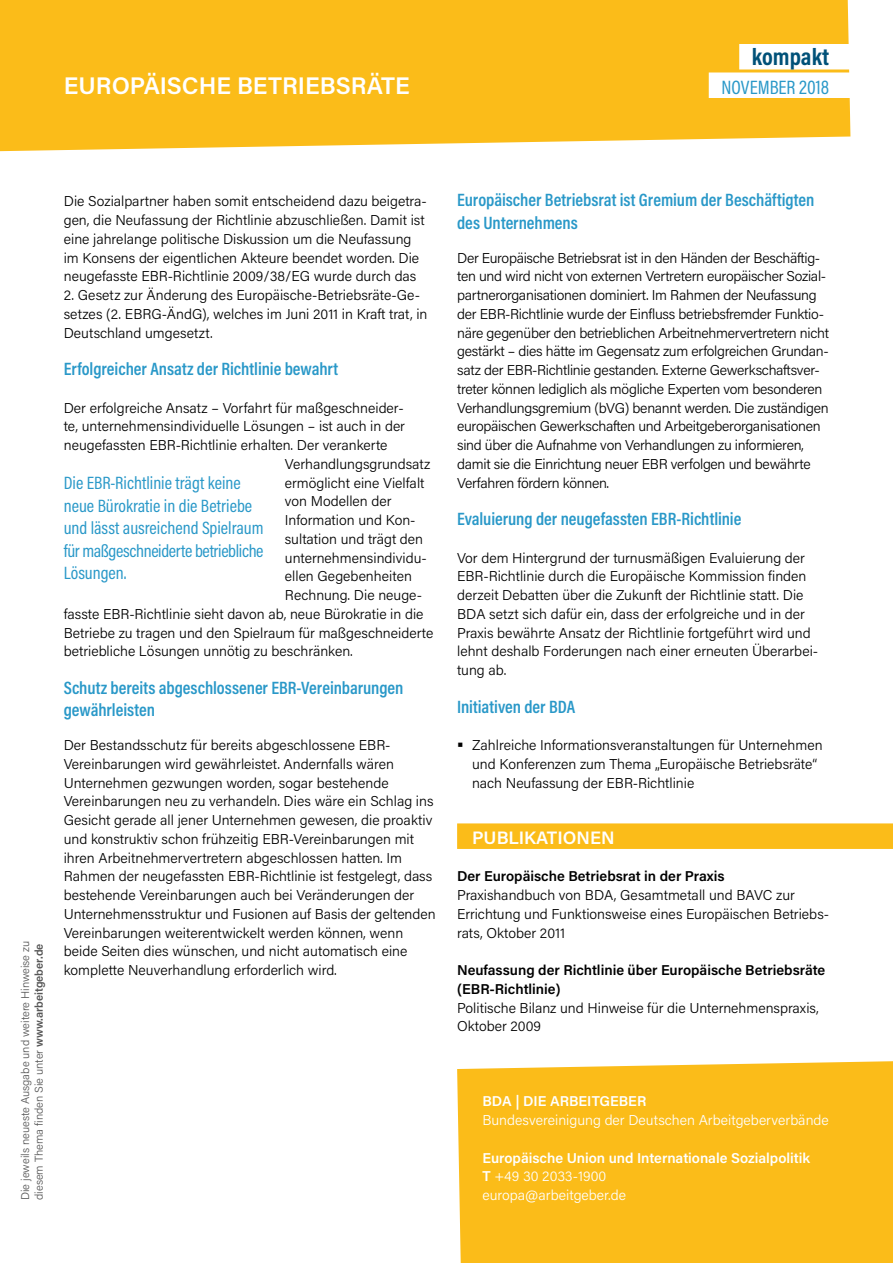
<style>
.page{position:relative;width:893px;height:1263px;background:#fff}
.page>*{position:absolute;margin:0;border:0;box-sizing:border-box;transform-origin:0 0}
._03_Headline_Rücksei{font:600 24px "Acumin Pro";color:#fff}
._01_Ausgabe{font:700 24px "Acumin Pro Cond";color:#005178}
._01_Ausgabe-2{font:19.5px "Acumin Pro Cond";color:#2998c8}
._05_Zwischenüberschr{font:600 18px/22.5px "Acumin Pro Cond";letter-spacing:-.005em;color:#2998c8}
._10_Callout{font:18px/22.5px "Acumin Pro Cond";color:#2998c8}
._08_Publikationen_Ko{font:600 18px "Acumin Pro";color:#fff}
._06_Fließtext{font:300 14.25px/18.8px "Acumin Pro";color:#000}
._06_Fließtext-2{font:300 14.25px/18.8px "Acumin Pro";letter-spacing:-.02em;color:#000}
._09_Publikationen{font:300 14.25px/18.8px "Acumin Pro";color:#000}
._09_Publikationen-2{font:600 14.25px/18.8px "Acumin Pro";color:#000}
._06_Fließtext-3{font:300 14.25px "Acumin Pro";color:#fff}
._06_Fließtext-4{font:600 14.25px "Acumin Pro";color:#fff}
.t1{font:300 11.25px "Acumin Pro";color:#565656}
.s1{font-weight:600}
</style>
<div class="page">
<div style="left:0;top:0;width:850px;height:151px;background:#fbbc19"></div>
<div style="left:457px;top:823px;width:436px;height:26px;background:#fbbc19"></div>
<div style="left:457px;top:1061px;width:436px;height:202px;background:#fbbc19"></div>
<div style="left:739px;top:44px;width:111px;height:25px;background:#fff"></div>
<div style="left:709px;top:72px;width:141px;height:26px;background:#fff"></div>
<p class="_03_Headline_Rücksei" style="left:64px;top:69px;width:347px">EUROPÄISCHE BETRIEBSRÄTE</p>
<p class="_01_Ausgabe" style="left:752px;top:41px;width:79px">kompakt</p>
<p class="_01_Ausgabe-2" style="left:721px;top:74px;width:109px">NOVEMBER 2018</p>
<p class="t1" style="left:18px;top:1200px;width:261px;rotate:-90deg">Die jeweils neueste Ausgabe und weitere Hinweise zu</p>
<p class="t1" style="left:31px;top:1200px;width:258px;rotate:-90deg">diesem Thema finden Sie unter <span class="s1">www.arbeitgeber.de</span></p>
<p class="_06_Fließtext" style="left:64px;top:191px;width:364px">Die Sozialpartner haben somit entscheidend dazu beigetra&shy;gen, die Neufassung der Richtlinie abzuschließen. Damit ist eine jahrelange politische Diskussion um die Neufassung im Konsens der eigentlichen Akteure beendet worden. Die neugefasste EBR-Richtlinie 2009/38/EG wurde durch das</p>
<p class="_06_Fließtext" style="left:64px;top:285px;width:365px">2. Gesetz zur Änderung des Europäische-Betriebsräte-Ge&shy;setzes (2. EBRG-ÄndG), welches im Juni 2011 in Kraft trat, in<br>Deutschland umgesetzt.</p>
<p class="_05_Zwischenüberschr" style="left:64px;top:357px;width:276px">Erfolgreicher Ansatz der Richtlinie bewahrt</p>
<p class="_06_Fließtext" style="left:64px;top:398px;width:342px">Der erfolgreiche Ansatz – Vorfahrt für maßgeschneider-</p>
<p class="_06_Fließtext" style="left:64px;top:416px;width:343px">te, unternehmensindividuelle Lösungen – ist auch in der</p>
<p class="_06_Fließtext" style="left:64px;top:435px;width:325px">neugefassten EBR-Richtlinie erhalten. Der verankerte</p>
<p class="_06_Fließtext" style="left:285px;top:454px;width:147px">Verhandlungsgrundsatz</p>
<p class="_06_Fließtext" style="left:285px;top:473px;width:141px">ermöglicht eine Vielfalt</p>
<p class="_06_Fließtext" style="left:285px;top:491px;width:108px">von Modellen der</p>
<p class="_06_Fließtext" style="left:285px;top:510px;width:132px">Information und Kon-</p>
<p class="_06_Fließtext" style="left:285px;top:529px;width:140px">sultation und trägt den</p>
<p class="_06_Fließtext" style="left:285px;top:548px;width:143px">unternehmensindividu-</p>
<p class="_06_Fließtext" style="left:285px;top:566px;width:129px">ellen Gegebenheiten</p>
<p class="_06_Fließtext" style="left:285px;top:585px;width:139px">Rechnung. Die neuge-</p>
<p class="_06_Fließtext" style="left:64px;top:604px;width:361px">fasste EBR-Richtlinie sieht davon ab, neue Bürokratie in die</p>
<p class="_06_Fließtext" style="left:64px;top:623px;width:371px">Betriebe zu tragen und den Spielraum für maßgeschneiderte</p>
<p class="_06_Fließtext" style="left:64px;top:641px;width:290px">betriebliche Lösungen unnötig zu beschränken.</p>
<p class="_05_Zwischenüberschr" style="left:64px;top:676px;width:341px">Schutz bereits abgeschlossener EBR-Vereinbarungen gewährleisten</p>
<p class="_06_Fließtext" style="left:64px;top:735px;width:373px">Der Bestandsschutz für bereits abgeschlossene EBR-Vereinbarungen wird gewährleistet. Andernfalls wären Unternehmen gezwungen worden, sogar bestehende Vereinbarungen neu zu verhandeln. Dies wäre ein Schlag ins Gesicht gerade all jener Unternehmen gewesen, die proaktiv und konstruktiv schon frühzeitig EBR-Vereinbarungen mit ihren Arbeitnehmervertretern abgeschlossen hatten. Im Rahmen der neugefassten EBR-Richtlinie ist festgelegt, dass bestehende Vereinbarungen auch bei Veränderungen der Unternehmensstruktur und Fusionen auf Basis der geltenden Vereinbarungen weiterentwickelt werden können, wenn beide Seiten dies wünschen, und nicht automatisch eine komplette Neuverhandlung erforderlich wird.</p>
<p class="_10_Callout" style="left:64px;top:472px;width:201px">Die EBR-Richtlinie trägt keine neue Bürokratie in die Betriebe und lässt ausreichend Spielraum für maßgeschneiderte betriebliche<br>Lösungen.</p>
<p class="_05_Zwischenüberschr" style="left:457px;top:188px;width:359px">Europäischer Betriebsrat ist Gremium der Beschäftigten des Unternehmens</p>
<p class="_06_Fließtext-2" style="left:457px;top:248px;width:373px">Der Europäische Betriebsrat ist in den Händen der Beschäftig&shy;ten und wird nicht von externen Vertretern europäischer Sozial&shy;partnerorganisationen dominiert. Im Rahmen der Neufassung der EBR-Richtlinie wurde der Einfluss betriebsfremder Funktio&shy;näre gegenüber den betrieblichen Arbeitnehmervertretern nicht gestärkt – dies hätte im Gegensatz zum erfolgreichen Grundan&shy;satz der EBR-Richtlinie gestanden. Externe Gewerkschaftsver&shy;treter können lediglich als mögliche Experten vom besonderen Verhandlungsgremium (bVG) benannt werden. Die zuständigen europäischen Gewerkschaften und Arbeitgeberorganisationen sind über die Aufnahme von Verhandlungen zu informieren, damit sie die Einrichtung neuer EBR verfolgen und bewährte Verfahren fördern können.</p>
<p class="_05_Zwischenüberschr" style="left:457px;top:507px;width:286px">Evaluierung der neugefassten EBR-Richtlinie</p>
<p class="_06_Fließtext" style="left:457px;top:548px;width:363px">Vor dem Hintergrund der turnusmäßigen Evaluierung der EBR-Richtlinie durch die Europäische Kommission finden derzeit Debatten über die Zukunft der Richtlinie statt. Die BDA setzt sich dafür ein, dass der erfolgreiche und in der Praxis bewährte Ansatz der Richtlinie fortgeführt wird und lehnt deshalb Forderungen nach einer erneuten Überarbei&shy;tung ab.</p>
<p class="_05_Zwischenüberschr" style="left:457px;top:695px;width:120px">Initiativen der BDA</p>
<p class="_06_Fließtext" style="left:472px;top:735px;width:352px">Zahlreiche Informationsveranstaltungen für Unternehmen und Konferenzen zum Thema „Europäische Betriebsräte“ nach Neufassung der EBR-Richtlinie</p>
<p class="_08_Publikationen_Ko" style="left:472px;top:825px;width:144px">PUBLIKATIONEN</p>
<p class="_09_Publikationen-2" style="left:457px;top:866px;width:269px">Der Europäische Betriebsrat in der Praxis</p>
<p class="_09_Publikationen" style="left:457px;top:885px;width:373px">Praxishandbuch von BDA, Gesamtmetall und BAVC zur<br>Errichtung und Funktionsweise eines Europäischen Betriebs&shy;rats, Oktober 2011</p>
<p class="_09_Publikationen-2" style="left:457px;top:960px;width:370px">Neufassung der Richtlinie über Europäische Betriebsräte (EBR-Richtlinie)</p>
<p class="_09_Publikationen" style="left:457px;top:998px;width:363px">Politische Bilanz und Hinweise für die Unternehmenspraxis,<br>Oktober 2009</p>
<p class="_06_Fließtext-4" style="left:482px;top:1091px;width:165px">BDA | DIE ARBEITGEBER</p>
<p class="_06_Fließtext-3" style="left:482px;top:1110px;width:348px">Bundesvereinigung der Deutschen Arbeitgeberverbände</p>
<p class="_06_Fließtext-4" style="left:482px;top:1148px;width:329px">Europäische Union und Internationale Sozialpolitik</p>
<p class="_06_Fließtext-3" style="left:482px;top:1166px;width:125px"><span class="s1">T</span> +49 30 2033-1900</p>
<p class="_06_Fließtext-3" style="left:482px;top:1185px;width:145px">europa@arbeitgeber.de</p>
</div>
